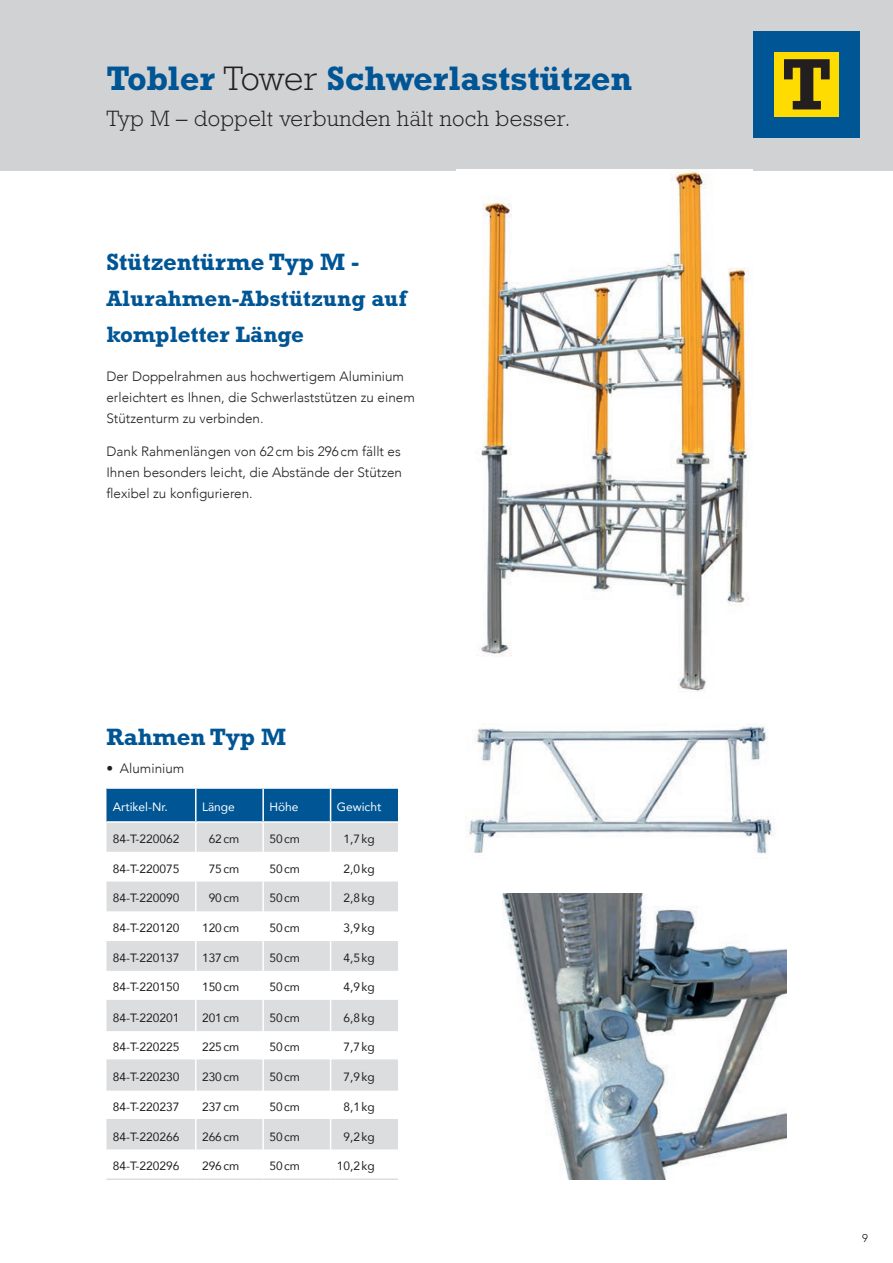
<style>
.page{position:relative;width:893px;height:1263px;background:#fff}
.page>*{position:absolute;margin:0;border:0;box-sizing:border-box;transform-origin:0 0}
.t1{font:700 34.5px "Rockwell Std";color:#005595}
.t2{font:700 24px "Rockwell Std";color:#005595}
.t3{font:700 22.5px/36px "Rockwell Std";letter-spacing:.005em;color:#005595}
.t4{font:300 22.5px "Rockwell Std";letter-spacing:.02em;color:#231f20}
.t5{font:300 13.5px/21px "Avenir";color:#231f20}
.t6{font:12px "Avenir";color:#231f20}
.t7{font:12px "Avenir";color:#fff}
.t8{font:300 11.25px "Avenir";color:#231f20}
.s1{font-weight:300;color:#231f20}
</style>
<div class="page">
<div style="left:0;top:0;width:893px;height:170px;background:#d1d2d4"></div>
<div style="left:753px;top:31px;width:107px;height:107px;background:#005595"></div>
<div style="left:774px;top:52px;width:65px;height:65px;background:#ffdc01"></div>
<svg style="left:784px;top:59px;width:46px;height:50px"></svg>
<img style="left:456px;top:169px;width:296px;height:523px">
<img style="left:466px;top:724px;width:308px;height:130px">
<svg style="left:106px;top:881px;width:292px;height:268px;fill:#dcdddf"></svg>
<hr style="left:106px;top:1000px;width:89px;height:1px;background:#dcdddf">
<hr style="left:197px;top:1000px;width:65px;height:1px;background:#dcdddf">
<hr style="left:264px;top:1000px;width:66px;height:1px;background:#dcdddf">
<hr style="left:331px;top:1000px;width:67px;height:1px;background:#dcdddf">
<hr style="left:106px;top:1030px;width:89px;height:1px;background:#dcdddf">
<hr style="left:197px;top:1030px;width:65px;height:1px;background:#dcdddf">
<hr style="left:264px;top:1030px;width:66px;height:1px;background:#dcdddf">
<hr style="left:331px;top:1030px;width:67px;height:1px;background:#dcdddf">
<hr style="left:106px;top:1059px;width:89px;height:2px;background:#dcdddf">
<hr style="left:197px;top:1059px;width:65px;height:2px;background:#dcdddf">
<hr style="left:264px;top:1059px;width:66px;height:2px;background:#dcdddf">
<hr style="left:331px;top:1059px;width:67px;height:2px;background:#dcdddf">
<hr style="left:106px;top:1089px;width:89px;height:2px;background:#dcdddf">
<hr style="left:197px;top:1089px;width:65px;height:2px;background:#dcdddf">
<hr style="left:264px;top:1089px;width:66px;height:2px;background:#dcdddf">
<hr style="left:331px;top:1089px;width:67px;height:2px;background:#dcdddf">
<hr style="left:106px;top:1119px;width:89px;height:1px;background:#dcdddf">
<hr style="left:197px;top:1119px;width:65px;height:1px;background:#dcdddf">
<hr style="left:264px;top:1119px;width:66px;height:1px;background:#dcdddf">
<hr style="left:331px;top:1119px;width:67px;height:1px;background:#dcdddf">
<hr style="left:106px;top:1178px;width:90px;height:2px;background:#dcdddf">
<hr style="left:196px;top:1178px;width:67px;height:2px;background:#dcdddf">
<hr style="left:263px;top:1178px;width:68px;height:2px;background:#dcdddf">
<hr style="left:331px;top:1178px;width:67px;height:2px;background:#dcdddf">
<svg style="left:106px;top:788px;width:292px;height:64px;background:#719cbc"></svg>
<hr style="left:195px;top:881px;width:2px;height:30px;background:#fff">
<hr style="left:262px;top:881px;width:2px;height:30px;background:#fff">
<hr style="left:330px;top:881px;width:1px;height:30px;background:#fff">
<hr style="left:195px;top:911px;width:2px;height:30px;background:#fff">
<hr style="left:262px;top:911px;width:2px;height:30px;background:#fff">
<hr style="left:330px;top:911px;width:1px;height:30px;background:#fff">
<hr style="left:195px;top:941px;width:2px;height:30px;background:#fff">
<hr style="left:262px;top:941px;width:2px;height:30px;background:#fff">
<hr style="left:330px;top:941px;width:1px;height:30px;background:#fff">
<hr style="left:195px;top:971px;width:2px;height:29px;background:#fff">
<hr style="left:262px;top:971px;width:2px;height:29px;background:#fff">
<svg style="left:330px;top:971px;width:1px;height:29px"></svg>
<hr style="left:195px;top:1000px;width:2px;height:30px;background:#fff">
<hr style="left:262px;top:1000px;width:2px;height:30px;background:#fff">
<hr style="left:330px;top:1000px;width:1px;height:30px;background:#fff">
<hr style="left:195px;top:1030px;width:2px;height:30px;background:#fff">
<hr style="left:262px;top:1030px;width:2px;height:30px;background:#fff">
<hr style="left:330px;top:1030px;width:1px;height:30px;background:#fff">
<hr style="left:195px;top:1060px;width:2px;height:30px;background:#fff">
<hr style="left:262px;top:1060px;width:2px;height:30px;background:#fff">
<hr style="left:330px;top:1060px;width:1px;height:30px;background:#fff">
<hr style="left:195px;top:1090px;width:2px;height:30px;background:#fff">
<hr style="left:262px;top:1090px;width:2px;height:30px;background:#fff">
<hr style="left:330px;top:1090px;width:1px;height:30px;background:#fff">
<hr style="left:195px;top:1120px;width:2px;height:29px;background:#fff">
<hr style="left:262px;top:1120px;width:2px;height:29px;background:#fff">
<svg style="left:330px;top:1120px;width:1px;height:29px"></svg>
<img style="left:503px;top:893px;width:284px;height:287px">
<h1 class="t1" style="left:106px;top:58px;width:527px">Tobler <span class="s1">Tower</span> Schwerlaststützen</h1>
<h3 class="t4" style="left:106px;top:105px;width:466px">Typ M – doppelt verbunden hält noch besser.</h3>
<h2 class="t2" style="left:106px;top:248px;width:254px">Stützentürme Typ M -</h2>
<h3 class="t3" style="left:106px;top:281px;width:302px">Alurahmen-Abstützung auf kompletter Länge</h3>
<p class="t5" style="left:106px;top:365px;width:310px">Der Doppelrahmen aus hochwertigem Aluminium erleichtert es Ihnen, die Schwerlaststützen zu einem<br>Stützenturm zu verbinden.</p>
<p class="t5" style="left:106px;top:441px;width:297px;text-align:justify">Dank Rahmenlängen von 62cm bis 296cm fällt es Ihnen besonders leicht, die Abstände der Stützen flexibel zu konfigurieren.</p>
<h2 class="t2" style="left:106px;top:722px;width:181px">Rahmen Typ M</h2>
<p class="t5" style="left:106px;top:758px;width:79px">• Aluminium</p>
<p class="t7" style="left:113px;top:797px;width:57px">Artikel-Nr.</p>
<p class="t7" style="left:202px;top:797px;width:34px">Länge</p>
<p class="t7" style="left:269px;top:797px;width:31px">Höhe</p>
<p class="t7" style="left:337px;top:797px;width:46px">Gewicht</p>
<p class="t6" style="left:113px;top:829px;width:68px">84-T-220062</p>
<p class="t6" style="left:209px;top:829px;width:32px">62cm</p>
<p class="t6" style="left:269px;top:829px;width:32px">50cm</p>
<p class="t6" style="left:343px;top:829px;width:33px">1,7kg</p>
<p class="t6" style="left:113px;top:859px;width:68px">84-T-220075</p>
<p class="t6" style="left:209px;top:859px;width:32px">75cm</p>
<p class="t6" style="left:269px;top:859px;width:32px">50cm</p>
<p class="t6" style="left:343px;top:859px;width:33px">2,0kg</p>
<p class="t6" style="left:113px;top:889px;width:68px">84-T-220090</p>
<p class="t6" style="left:209px;top:889px;width:32px">90cm</p>
<p class="t6" style="left:269px;top:889px;width:32px">50cm</p>
<p class="t6" style="left:343px;top:889px;width:33px">2,8kg</p>
<p class="t6" style="left:113px;top:918px;width:68px">84-T-220120</p>
<p class="t6" style="left:202px;top:918px;width:39px">120cm</p>
<p class="t6" style="left:269px;top:918px;width:32px">50cm</p>
<p class="t6" style="left:343px;top:918px;width:33px">3,9kg</p>
<p class="t6" style="left:113px;top:948px;width:68px">84-T-220137</p>
<p class="t6" style="left:202px;top:948px;width:39px">137cm</p>
<p class="t6" style="left:269px;top:948px;width:32px">50cm</p>
<p class="t6" style="left:343px;top:948px;width:33px">4,5kg</p>
<p class="t6" style="left:113px;top:977px;width:68px">84-T-220150</p>
<p class="t6" style="left:202px;top:977px;width:39px">150cm</p>
<p class="t6" style="left:269px;top:977px;width:32px">50cm</p>
<p class="t6" style="left:343px;top:977px;width:33px">4,9kg</p>
<p class="t6" style="left:113px;top:1008px;width:68px">84-T-220201</p>
<p class="t6" style="left:202px;top:1008px;width:39px">201cm</p>
<p class="t6" style="left:269px;top:1008px;width:32px">50cm</p>
<p class="t6" style="left:343px;top:1008px;width:33px">6,8kg</p>
<p class="t6" style="left:113px;top:1037px;width:68px">84-T-220225</p>
<p class="t6" style="left:202px;top:1037px;width:39px">225cm</p>
<p class="t6" style="left:269px;top:1037px;width:32px">50cm</p>
<p class="t6" style="left:343px;top:1037px;width:33px">7,7kg</p>
<p class="t6" style="left:113px;top:1067px;width:68px">84-T-220230</p>
<p class="t6" style="left:202px;top:1067px;width:39px">230cm</p>
<p class="t6" style="left:269px;top:1067px;width:32px">50cm</p>
<p class="t6" style="left:343px;top:1067px;width:33px">7,9kg</p>
<p class="t6" style="left:113px;top:1097px;width:68px">84-T-220237</p>
<p class="t6" style="left:202px;top:1097px;width:39px">237cm</p>
<p class="t6" style="left:269px;top:1097px;width:32px">50cm</p>
<p class="t6" style="left:343px;top:1097px;width:33px">8,1kg</p>
<p class="t6" style="left:113px;top:1127px;width:68px">84-T-220266</p>
<p class="t6" style="left:202px;top:1127px;width:39px">266cm</p>
<p class="t6" style="left:269px;top:1127px;width:32px">50cm</p>
<p class="t6" style="left:343px;top:1127px;width:33px">9,2kg</p>
<p class="t6" style="left:113px;top:1156px;width:68px">84-T-220296</p>
<p class="t6" style="left:202px;top:1156px;width:39px">296cm</p>
<p class="t6" style="left:269px;top:1156px;width:32px">50cm</p>
<p class="t6" style="left:337px;top:1156px;width:39px">10,2kg</p>
<p class="t8" style="left:862px;top:1231px;width:7px">9</p>
</div>
